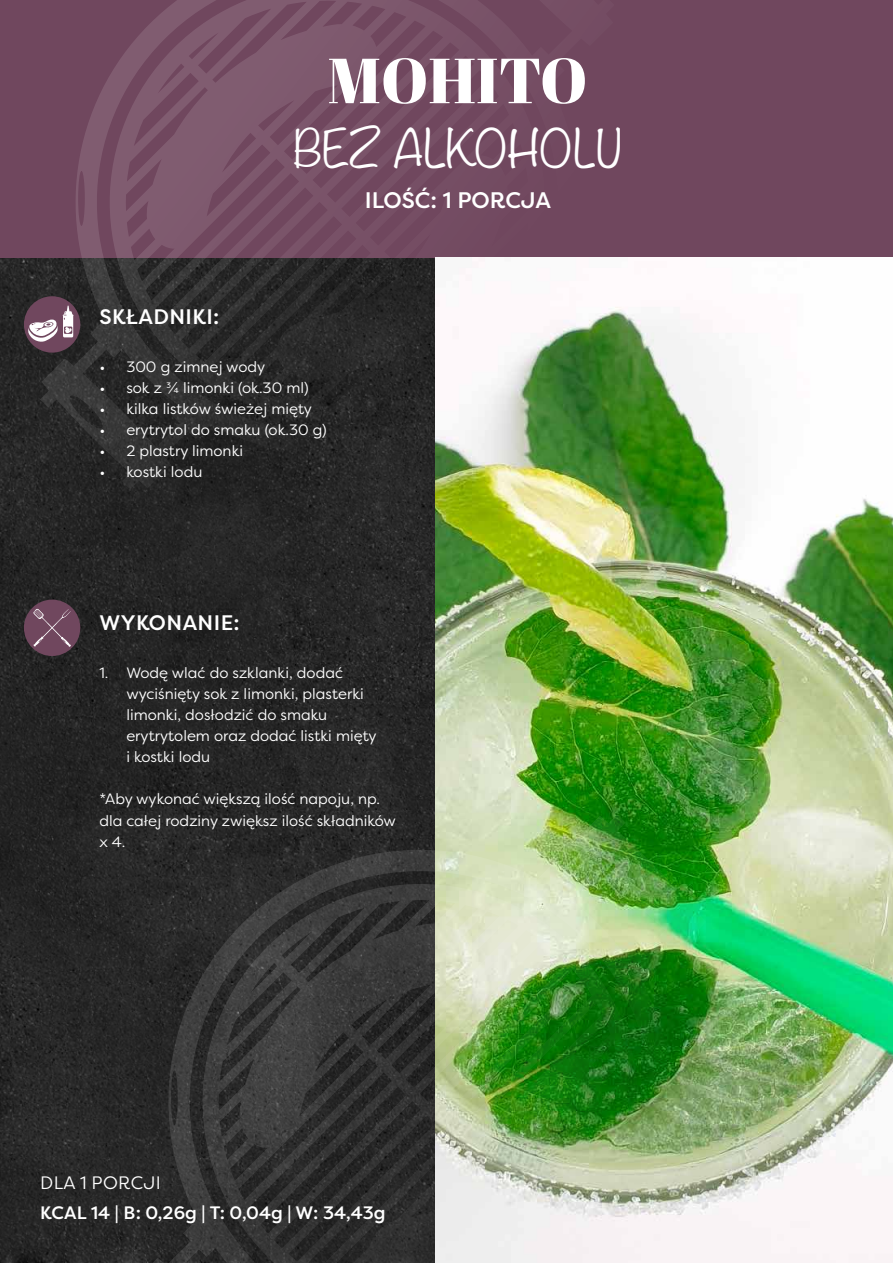
<style>
.page{position:relative;width:893px;height:1263px;background:#fff}
.page>*{position:absolute;margin:0;border:0;box-sizing:border-box;transform-origin:0 0}
.t1{font:63.45px "Abril Fatface";color:#fff}
.t2{font:300 46.2px "Noteworthy";color:#fff}
.t3{font:500 22.5px "Filson Pro";color:#fff}
.t4{font:500 21px "Filson Pro";letter-spacing:.02em;color:#fff}
.t5{font:500 18px "Filson Pro";color:#fff}
.t6{font:18px "Filson Pro";letter-spacing:.02em;color:#fff}
.t7{font:15px/21px "Filson Pro";color:#fff}
</style>
<div class="page">
<img style="left:0;top:257px;width:436px;height:1006px">
<div style="left:0;top:0;width:893px;height:257px;background:#70475e"></div>
<svg style="left:40px;top:0;width:458px;height:489px"></svg>
<img style="left:436px;top:257px;width:457px;height:1006px">
<img style="left:133px;top:814px;width:574px;height:449px">
<div style="left:24px;top:600px;width:56px;height:56px;background:#70475e;border-radius:50%"></div>
<svg style="left:33px;top:609px;width:38px;height:38px"></svg>
<div style="left:24px;top:296px;width:56px;height:57px;background:#70475e;border-radius:50%"></div>
<svg style="left:28px;top:306px;width:45px;height:37px"></svg>
<h1 class="t1" style="left:328px;top:36px;width:261px">MOHITO</h1>
<h2 class="t2" style="left:293px;top:109px;width:330px">BEZ ALKOHOLU</h2>
<h3 class="t3" style="left:365px;top:184px;width:188px">ILOŚĆ: 1 PORCJA</h3>
<h3 class="t4" style="left:100px;top:302px;width:121px">SKŁADNIKI:</h3>
<p class="t7" style="left:99px;top:356px;width:167px">• 300 g zimnej wody</p>
<p class="t7" style="left:99px;top:377px;width:211px">• sok z ¾ limonki (ok.30 ml)</p>
<p class="t7" style="left:99px;top:398px;width:214px">• kilka listków świeżej mięty</p>
<p class="t7" style="left:99px;top:419px;width:229px">• erytrytol do smaku (ok.30 g)</p>
<p class="t7" style="left:99px;top:440px;width:145px">• 2 plastry limonki</p>
<p class="t7" style="left:99px;top:461px;width:105px">• kostki lodu</p>
<h3 class="t4" style="left:100px;top:608px;width:142px">WYKONANIE:</h3>
<p class="t7" style="left:126px;top:662px;width:252px;text-indent:-27px">1. Wodę wlać do szklanki, dodać wyciśnięty sok z limonki, plasterki limonki, dosłodzić do smaku erytrytolem oraz dodać listki mięty i kostki lodu</p>
<p class="t7" style="left:99px;top:788px;width:298px">*Aby wykonać większą ilość napoju, np. dla całej rodziny zwiększ ilość składników x 4.</p>
<p class="t6" style="left:40px;top:1171px;width:122px">DLA 1 PORCJI</p>
<p class="t5" style="left:40px;top:1200px;width:347px">KCAL 14 | B: 0,26g | T: 0,04g | W: 34,43g</p>
</div>
